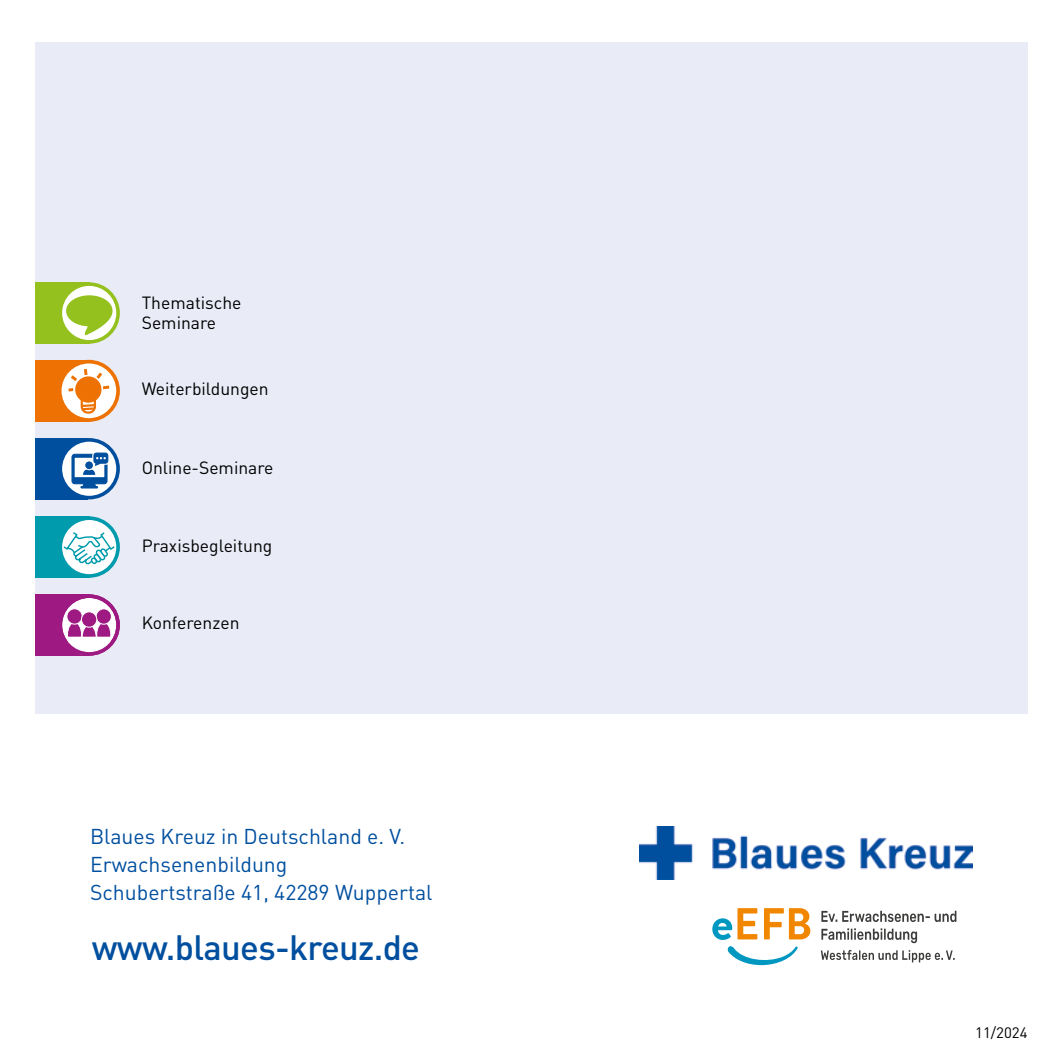
<style>
.page{position:relative;width:1063px;height:1063px;background:#fff}
.page>*{position:absolute;margin:0;border:0;box-sizing:border-box;transform-origin:0 0}
.Fließtext_linksbündig{font:500 34.75px "DINOT";letter-spacing:-.02em;color:#004f9f}
.Fließtext{font:21.25px "DINOT";color:#004f9f}
.Fließtext-2{font:17.5px/20px "DINOT";color:#000}
.Anmeldeformular_Text{font:15px "DINOT";color:#000}
</style>
<div class="page">
<div style="left:35px;top:43px;width:993px;height:671px;background:#e9ebf7"></div>
<svg style="left:712px;top:908px;width:98px;height:32px"></svg>
<svg style="left:727px;top:946px;width:71px;height:19px"></svg>
<svg style="left:821px;top:950px;width:134px;height:12px"></svg>
<svg style="left:821px;top:928px;width:96px;height:15px"></svg>
<svg style="left:821px;top:911px;width:135px;height:11px"></svg>
<img style="left:640px;top:827px;width:332px;height:53px">
<div style="left:35px;top:282px;width:55px;height:62px;background:#95c11f"></div>
<svg style="left:60px;top:284px;width:58px;height:58px"></svg>
<div style="left:59px;top:282px;width:61px;height:62px;border:4px solid #95c11f;border-radius:50%"></div>
<svg style="left:65px;top:294px;width:49px;height:44px"></svg>
<div style="left:35px;top:438px;width:53px;height:61px;background:#004f9f"></div>
<svg style="left:60px;top:440px;width:58px;height:58px"></svg>
<div style="left:59px;top:438px;width:61px;height:61px;border:4px solid #004f9f;border-radius:50%"></div>
<div style="left:72px;top:454px;width:35px;height:30px;background:#004f9f;border-radius:3px"></div>
<div style="left:71px;top:454px;width:37px;height:30px;border:1px solid #004f9f;border-radius:3px"></div>
<div style="left:74px;top:457px;width:31px;height:21px;background:#fff;border:1px solid #004f9f"></div>
<svg style="left:81px;top:483px;width:17px;height:5px"></svg>
<div style="left:92px;top:452px;width:17px;height:13px;border:1px solid #fff;border-radius:3px"></div>
<div style="left:94px;top:453px;width:14px;height:10px;background:#004f9f;border-radius:2px"></div>
<div style="left:94px;top:453px;width:14px;height:11px;border:1px solid #004f9f;border-radius:2px"></div>
<svg style="left:83px;top:457px;width:23px;height:18px"></svg>
<div style="left:35px;top:360px;width:55px;height:61px;background:#ee7203"></div>
<svg style="left:60px;top:362px;width:58px;height:58px"></svg>
<div style="left:58px;top:360px;width:62px;height:62px;border:4px solid #ee7203;border-radius:50%"></div>
<div style="left:82px;top:390px;width:13px;height:23px;background:#fcf1e7;border-radius:6px"></div>
<div style="left:81px;top:388px;width:15px;height:26px;border:2px solid #ee7203;border-radius:6px"></div>
<svg style="left:65px;top:366px;width:47px;height:27px"></svg>
<div style="left:75px;top:376px;width:27px;height:27px;background:#ee7203;border-radius:50%"></div>
<svg style="left:79px;top:403px;width:18px;height:9px"></svg>
<div style="left:35px;top:516px;width:55px;height:62px;background:#009bac"></div>
<svg style="left:60px;top:518px;width:58px;height:58px"></svg>
<div style="left:59px;top:516px;width:61px;height:62px;border:4px solid #009bac;border-radius:50%"></div>
<svg style="left:62px;top:531px;width:54px;height:35px"></svg>
<div style="left:35px;top:594px;width:55px;height:62px;background:#9e1981"></div>
<svg style="left:60px;top:596px;width:58px;height:58px"></svg>
<svg style="left:97px;top:622px;width:14px;height:25px"></svg>
<div style="left:96px;top:622px;width:15px;height:25px;border:1px solid #fff;border-radius:50%"></div>
<div style="left:96px;top:609px;width:15px;height:15px;background:#9e1981;border-radius:50%"></div>
<div style="left:96px;top:608px;width:16px;height:17px;border:1px solid #fff;border-radius:50%"></div>
<svg style="left:68px;top:622px;width:14px;height:25px"></svg>
<div style="left:67px;top:622px;width:15px;height:25px;border:1px solid #fff;border-radius:50%"></div>
<div style="left:67px;top:609px;width:15px;height:15px;background:#9e1981;border-radius:50%"></div>
<div style="left:67px;top:608px;width:16px;height:16px;border:1px solid #fff;border-radius:50%"></div>
<svg style="left:82px;top:625px;width:14px;height:25px"></svg>
<div style="left:82px;top:625px;width:15px;height:25px;border:1px solid #fff;border-radius:50%"></div>
<div style="left:81px;top:612px;width:16px;height:15px;background:#9e1981;border-radius:50%"></div>
<div style="left:81px;top:611px;width:16px;height:17px;border:1px solid #fff;border-radius:50%"></div>
<svg style="left:68px;top:637px;width:42px;height:17px"></svg>
<div style="left:59px;top:594px;width:61px;height:62px;border:4px solid #9e1981;border-radius:50%"></div>
<p class="Fließtext-2" style="left:142px;top:293px;width:101px">Thematische<br>Seminare</p>
<p class="Fließtext-2" style="left:142px;top:379px;width:129px">Weiterbildungen</p>
<p class="Fließtext-2" style="left:142px;top:458px;width:133px">Online-Seminare</p>
<p class="Fließtext-2" style="left:142px;top:535px;width:132px">Praxisbegleitung</p>
<p class="Fließtext-2" style="left:142px;top:613px;width:99px">Konferenzen</p>
<p class="Fließtext" style="left:90px;top:823px;width:317px">Blaues Kreuz in Deutschland e. V.</p>
<p class="Fließtext" style="left:90px;top:851px;width:199px">Erwachsenenbildung</p>
<p class="Fließtext" style="left:90px;top:879px;width:344px">Schubertstraße 41, 42289 Wuppertal</p>
<p class="Fließtext_linksbündig" style="left:92px;top:925px;width:330px">www.blaues-kreuz.de</p>
<p class="Anmeldeformular_Text" style="left:975px;top:1023px;width:54px">11/2024</p>
</div>
